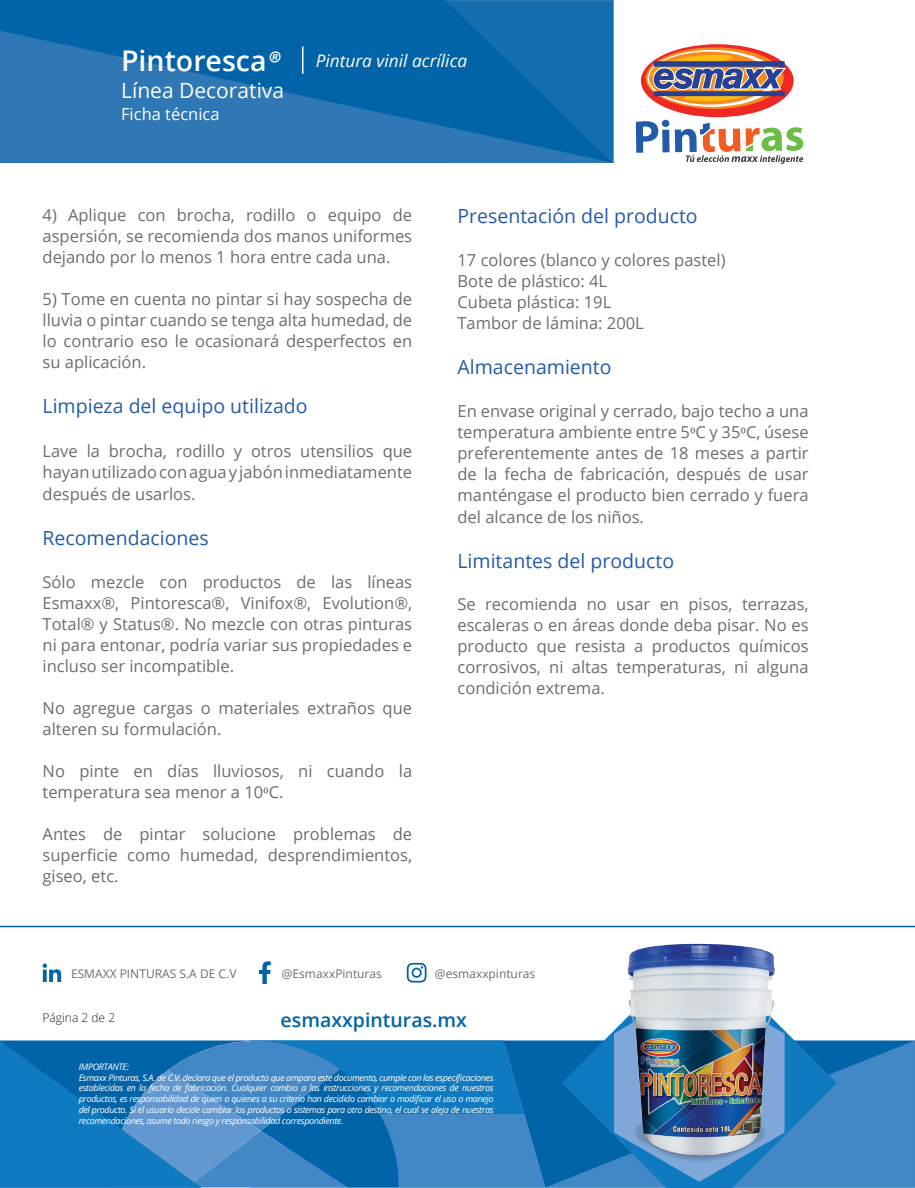
<style>
.page{position:relative;width:915px;height:1188px;background:#fff}
.page>*{position:absolute;margin:0;border:0;box-sizing:border-box;transform-origin:0 0}
.t1{font:600 28.5px "Open Sans";color:#fff}
.t2{font:21px "Open Sans";color:#fff}
.t3{font:19.5px "Open Sans";color:#245ba9}
.t4{font:600 19.5px "Open Sans";color:#0163a8}
.t5{font:italic 17.25px "Open Sans";color:#fff}
.t6{font:16.5px/21px "Open Sans";color:#6c6d70;text-align:justify}
.t7{font:16.5px "Open Sans";color:#fff}
.t8{font:12px "Open Sans";color:#6c6d70}
.t9{font:300 12px "Open Sans";color:#231f20}
.t10{font:italic 9px/10.8px "Open Sans";letter-spacing:-.04em;color:#fff;text-align:justify}
.s1{font-family:"Calibri";font-weight:400;font-style:italic}
.s2{font-family:"Minion Pro"}
</style>
<div class="page">
<svg style="left:545px;top:1040px;width:369px;height:147px;background:#317ebf"></svg>
<svg style="left:561px;top:1030px;width:275px;height:158px;background:#2a80bf"></svg>
<svg style="left:613px;top:1023px;width:171px;height:159px;background:#488eca"></svg>
<svg style="left:0;top:1040px;width:545px;height:148px;background:#237bbd"></svg>
<svg style="left:635px;top:44px;width:168px;height:120px"></svg>
<hr style="left:0;top:926px;width:914px;height:1px;background:#0163a8">
<img style="left:621px;top:943px;width:160px;height:219px">
<div style="left:0;top:0;width:444px;height:31px;background:#0163a8"></div>
<svg style="left:0;top:31px;width:444px;height:132px;background:#1e6fb0"></svg>
<svg style="left:444px;top:0;width:169px;height:163px;background:#0f6aac"></svg>
<svg style="left:302px;top:46px;width:1px;height:28px"></svg>
<svg style="left:406px;top:963px;width:20px;height:20px"></svg>
<svg style="left:43px;top:963px;width:18px;height:19px"></svg>
<svg style="left:259px;top:961px;width:12px;height:23px"></svg>
<p class="t1" style="left:121px;top:41px;width:161px">Pintoresca<span class="s1">®</span></p>
<p class="t5" style="left:316px;top:49px;width:153px">Pintura vinil acrílica</p>
<p class="t2" style="left:121px;top:76px;width:164px">Línea Decorativa</p>
<p class="t7" style="left:121px;top:103px;width:100px">Ficha técnica</p>
<p class="t6" style="left:43px;top:204px;width:371px">4) Aplique con brocha, rodillo o equipo de aspersión, se recomienda dos manos uniformes dejando por lo menos 1 hora entre cada una.</p>
<p class="t6" style="left:43px;top:288px;width:371px">5) Tome en cuenta no pintar si hay sospecha de lluvia o pintar cuando se tenga alta humedad, de lo contrario eso le ocasionará desperfectos en su aplicación.</p>
<p class="t3" style="left:43px;top:393px;width:266px">Limpieza del equipo utilizado</p>
<p class="t6" style="left:43px;top:440px;width:371px">Lave la brocha, rodillo y otros utensilios que hayan utilizado con agua y jabón inmediatamente después de usarlos.</p>
<p class="t3" style="left:43px;top:525px;width:168px">Recomendaciones</p>
<p class="t6" style="left:43px;top:571px;width:371px">Sólo mezcle con productos de las líneas Esmaxx®, Pintoresca®, Vinifox®, Evolution®, Total® y Status®. No mezcle con otras pinturas ni para entonar, podría variar sus propiedades e incluso ser incompatible.</p>
<p class="t6" style="left:43px;top:697px;width:371px">No agregue cargas o materiales extraños que alteren su formulación.</p>
<p class="t6" style="left:43px;top:760px;width:371px">No pinte en días lluviosos, ni cuando la temperatura sea menor a 10<span class="s2">0</span>C.</p>
<p class="t6" style="left:43px;top:823px;width:371px">Antes de pintar solucione problemas de superficie como humedad, desprendimientos, giseo, etc.</p>
<p class="t3" style="left:457px;top:203px;width:242px">Presentación del producto</p>
<p class="t6" style="left:457px;top:249px;width:269px">17 colores (blanco y colores pastel)</p>
<p class="t6" style="left:457px;top:270px;width:151px">Bote de plástico: 4L</p>
<p class="t6" style="left:457px;top:291px;width:155px">Cubeta plástica: 19L</p>
<p class="t6" style="left:457px;top:313px;width:188px">Tambor de lámina: 200L</p>
<p class="t3" style="left:457px;top:354px;width:155px">Almacenamiento</p>
<p class="t6" style="left:457px;top:400px;width:352px">En envase original y cerrado, bajo techo a una temperatura ambiente entre 5<span class="s2">0</span>C y 35<span class="s2">0</span>C, úsese preferentemente antes de 18 meses a partir de la fecha de fabricación, después de usar manténgase el producto bien cerrado y fuera del alcance de los niños.</p>
<p class="t3" style="left:457px;top:547px;width:218px">Limitantes del producto</p>
<p class="t6" style="left:457px;top:593px;width:352px">Se recomienda no usar en pisos, terrazas, escaleras o en áreas donde deba pisar. No es producto que resista a productos químicos corrosivos, ni altas temperaturas, ni alguna condición extrema.</p>
<p class="t8" style="left:71px;top:965px;width:167px">ESMAXX PINTURAS S.A DE C.V</p>
<p class="t8" style="left:281px;top:965px;width:102px">@EsmaxxPinturas</p>
<p class="t8" style="left:435px;top:965px;width:102px">@esmaxxpinturas</p>
<p class="t9" style="left:43px;top:1010px;width:74px">Página 2 de 2</p>
<p class="t4" style="left:280px;top:1006px;width:188px">esmaxxpinturas.mx</p>
<p class="t10" style="left:79px;top:1061px;width:52px">IMPORTANTE:</p>
<p class="t10" style="left:79px;top:1072px;width:416px">Esmaxx Pinturas, S.A. de C.V. declara que el producto que ampara este documento, cumple con las especificaciones establecidas en la fecha de fabricación. Cualquier cambio a las instrucciones y recomendaciones de nuestros productos, es responsabilidad de quien o quienes a su criterio han decidido cambiar o modificar el uso o manejo del producto. Si el usuario decide cambiar los productos o sistemas para otro destino, el cual se aleja de nuestras recomendaciones, asume todo riesgo y responsabilidad correspondiente.</p>
</div>
